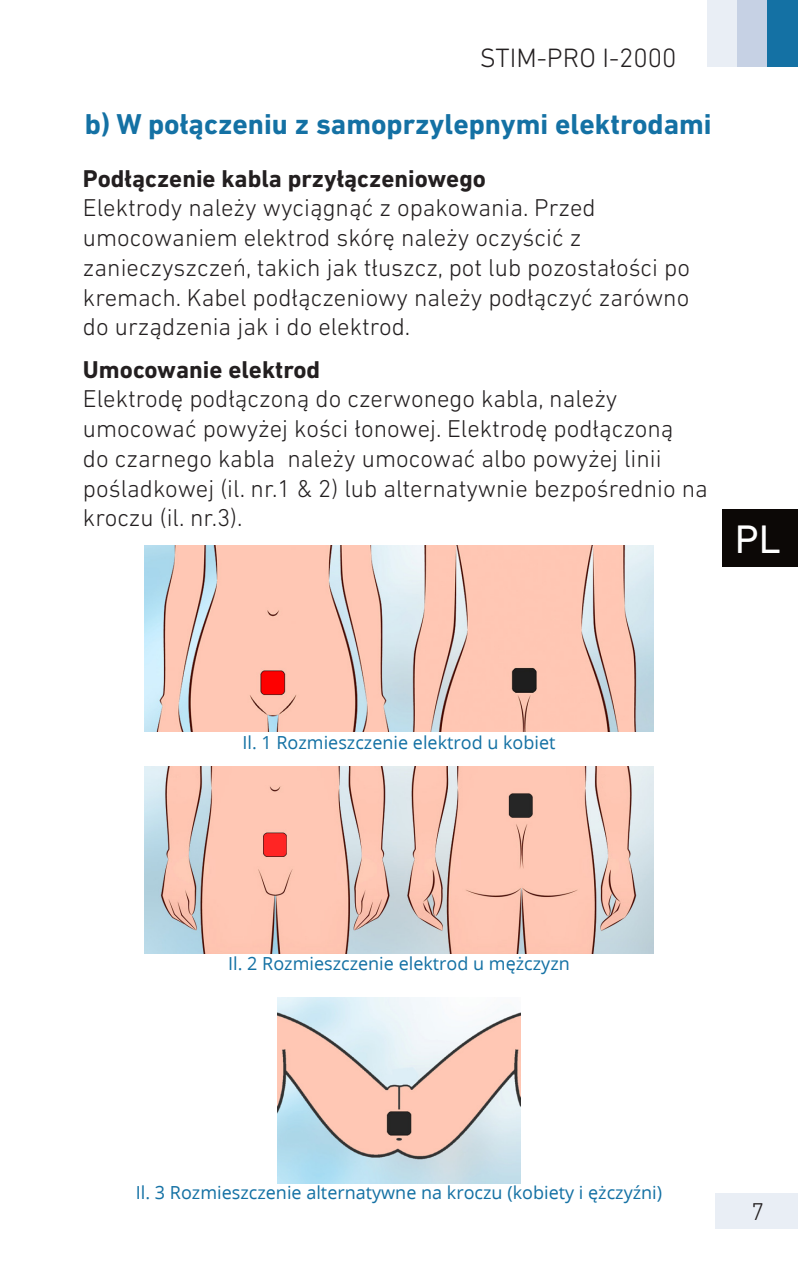
<style>
.page{position:relative;width:798px;height:1276px;background:#fff}
.page>*{position:absolute;margin:0;border:0;box-sizing:border-box;transform-origin:0 0}
.t1{font:40.5px "DIN Next LT Pro";color:#fff}
.t2{font:700 29.25px "DIN Next LT Pro";color:#1471a4}
.t3{font:300 27px "DIN Next LT Pro";color:#231f20}
.t4{font:300 24.75px/29.7px "DIN Next LT Pro";color:#231f20}
.t5{font:700 24.75px "DIN Next LT Pro";color:#231f20}
.t6{font:18px "Open Sans";color:#1471a4}
</style>
<div class="page">
<img style="left:144px;top:545px;width:509px;height:187px">
<img style="left:144px;top:766px;width:509px;height:187px">
<img style="left:277px;top:997px;width:243px;height:186px">
<div style="left:714px;top:1193px;width:83px;height:35px;background:#e9eef5"></div>
<div style="left:706px;top:0;width:31px;height:67px;background:#e9eef5"></div>
<div style="left:737px;top:0;width:30px;height:67px;background:#c6d1e4"></div>
<div style="left:767px;top:0;width:30px;height:67px;background:#1471a4"></div>
<div style="left:722px;top:509px;width:75px;height:57px;background:#0c0806"></div>
<p class="t3" style="left:479px;top:42px;width:198px">STIM-PRO I-2000</p>
<p class="t2" style="left:85px;top:107px;width:628px">b) W połączeniu z samoprzylepnymi elektrodami</p>
<p class="t5" style="left:83px;top:164px;width:404px">Podłączenie kabla przyłączeniowego</p>
<p class="t4" style="left:83px;top:193px;width:608px">Elektrody należy wyciągnąć z opakowania. Przed umocowaniem elektrod skórę należy oczyścić z zanieczyszczeń, takich jak tłuszcz, pot lub pozostałości po kremach. Kabel podłączeniowy należy podłączyć zarówno do urządzenia jak i do elektrod.</p>
<p class="t5" style="left:83px;top:355px;width:239px">Umocowanie elektrod</p>
<p class="t4" style="left:83px;top:384px;width:626px">Elektrodę podłączoną do czerwonego kabla, należy umocować powyżej kości łonowej. Elektrodę podłączoną<br>do czarnego kabla należy umocować albo powyżej linii pośladkowej (il. nr.1 &amp; 2) lub alternatywnie bezpośrednio na kroczu (il. nr.3).</p>
<h1 class="t1" style="left:734px;top:515px;width:47px">PL</h1>
<p class="t6" style="left:242px;top:730px;width:314px">Il. 1 Rozmieszczenie elektrod u kobiet</p>
<p class="t6" style="left:228px;top:951px;width:343px">Il. 2 Rozmieszczenie elektrod u mężczyzn</p>
<p class="t6" style="left:136px;top:1180px;width:527px">Il. 3 Rozmieszczenie alternatywne na kroczu (kobiety i ężczyźni)</p>
<p class="t4" style="left:751px;top:1196px;width:15px">7</p>
</div>
